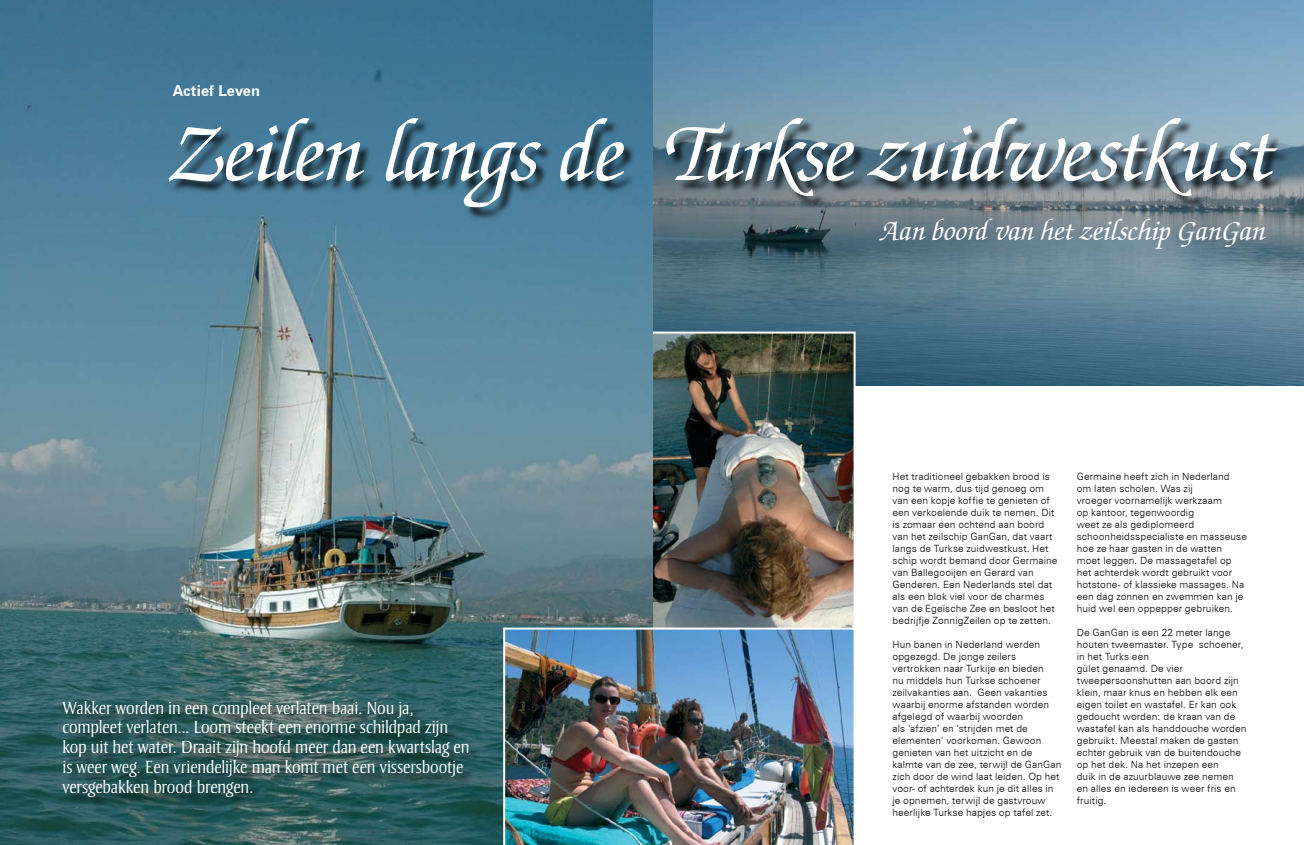
<style>
.page{position:relative;width:1304px;height:845px;background:#fff}
.page>*{position:absolute;margin:0;border:0;box-sizing:border-box;transform-origin:0 0}
.t1{font:italic 86.6px "Zurich Calligraphic";letter-spacing:-.015em;color:#fff}
.t2{font:italic 29.7px "Zurich Calligraphic";letter-spacing:-.005em;color:#fff}
.t3{font:300 18px/19.8px "Strayhorn";letter-spacing:-.01em;color:#fff}
.t4{font:700 15px "Zurich BT";color:#fff}
.t5{font:300 10px/12px "Zurich BT";letter-spacing:.01em;color:#000}
</style>
<div class="page">
<img style="left:652px;top:0;width:652px;height:385px">
<img style="left:652px;top:334px;width:201px;height:293px">
<div style="left:649px;top:331px;width:207px;height:310px;border:2px solid #fff"></div>
<img style="left:0;top:0;width:652px;height:845px">
<div style="left:64px;top:702px;width:418px;height:108px;background:#000;opacity:.75"></div>
<img style="left:503px;top:627px;width:353px;height:218px">
<div style="left:170px;top:119px;width:1120px;height:102px;background:#000;opacity:.75"></div>
<h3 class="t4" style="left:173px;top:80px;width:89px">Actief Leven</h3>
<h1 class="t1" style="left:173px;top:108px;width:1107px">Zeilen langs de Turkse zuidwestkust</h1>
<p class="t3" style="left:63px;top:698px;width:408px">Wakker worden in een compleet verlaten baai. Nou ja, compleet verlaten... Loom steekt een enorme schildpad zijn kop uit het water. Draait zijn hoofd meer dan een kwartslag en is weer weg. Een vriendelijke man komt met een vissersbootje versgebakken brood brengen.</p>
<h2 class="t2" style="left:882px;top:215px;width:386px">Aan boord van het zeilschip GanGan</h2>
<p class="t5" style="left:892px;top:470px;width:166px">Het traditioneel gebakken brood is nog te warm, dus tijd genoeg om van een kopje koffie te genieten of een verkoelende duik te nemen. Dit is zomaar een ochtend aan boord van het zeilschip GanGan, dat vaart langs de Turkse zuidwestkust. Het schip wordt bemand door Germaine van Ballegooijen en Gerard van Genderen. Een Nederlands stel dat als een blok viel voor de charmes van de Egeïsche Zee en besloot het bedrijfje ZonnigZeilen op te zetten.</p>
<p class="t5" style="left:892px;top:638px;width:170px">Hun banen in Nederland werden opgezegd. De jonge zeilers vertrokken naar Turkije en bieden<br>nu middels hun Turkse schoener zeilvakanties aan. Geen vakanties waarbij enorme afstanden worden afgelegd of waarbij woorden<br>als ‘afzien’ en ‘strijden met de elementen’ voorkomen. Gewoon genieten van het uitzicht en de kalmte van de zee, terwijl de GanGan zich door de wind laat leiden. Op het voor- of achterdek kun je dit alles in je opnemen, terwijl de gastvrouw heerlijke Turkse hapjes op tafel zet.</p>
<p class="t5" style="left:1077px;top:470px;width:172px">Germaine heeft zich in Nederland om laten scholen. Was zij<br>vroeger voornamelijk werkzaam<br>op kantoor, tegenwoordig<br>weet ze als gediplomeerd schoonheidsspecialiste en masseuse hoe ze haar gasten in de watten moet leggen. De massagetafel op het achterdek wordt gebruikt voor hotstone- of klassieke massages. Na een dag zonnen en zwemmen kan je huid wel een oppepper gebruiken.</p>
<p class="t5" style="left:1077px;top:626px;width:171px">De GanGan is een 22 meter lange houten tweemaster. Type schoener, in het Turks een<br>gület genaamd. De vier tweepersoonshutten aan boord zijn klein, maar knus en hebben elk een eigen toilet en wastafel. Er kan ook gedoucht worden: de kraan van de wastafel kan als handdouche worden gebruikt. Meestal maken de gasten echter gebruik van de buitendouche op het dek. Na het inzepen een<br>duik in de azuurblauwe zee nemen en alles en iedereen is weer fris en fruitig.</p>
</div>
